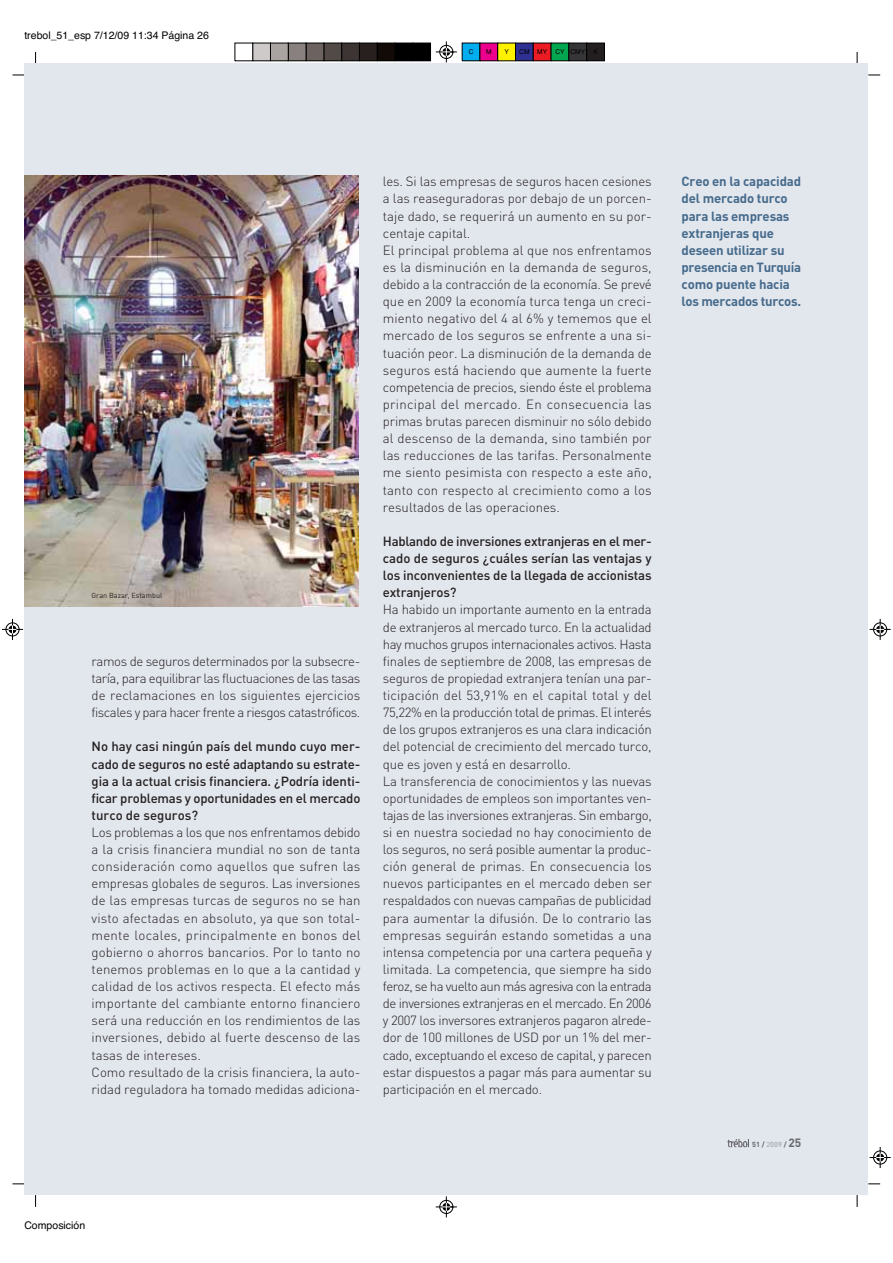
<style>
.page{position:relative;width:893px;height:1263px;background:#fff}
.page>*{position:absolute;margin:0;border:0;box-sizing:border-box;transform-origin:0 0}
.t1{font:300 13.2px/17.1px "DIN";letter-spacing:-.005em;color:#231f20}
.t2{font:500 13.2px/17.1px "DIN";letter-spacing:-.01em;color:#231f20;text-align:justify}
.t3{font:700 13.2px/17.1px "DIN";letter-spacing:-.015em;color:#466b8c}
.t4{font:10.5px "Helvetica";color:#000}
.t5{font:7.2px "DIN";color:#231f20}
.t6{font:700 7.2px "DIN";color:#67686b}
.t7{font:6.6px "Helvetica";color:#000}
.s1{font-weight:500;color:#aeb0b3}
.s2{color:#aeb0b3}
.s3{font-size:11.85px}
</style>
<div class="page">
<svg style="left:35px;top:1195px;width:1px;height:12px"></svg>
<svg style="left:35px;top:52px;width:1px;height:12px"></svg>
<svg style="left:868px;top:75px;width:12px;height:1px"></svg>
<svg style="left:857px;top:52px;width:1px;height:12px"></svg>
<svg style="left:868px;top:1184px;width:12px;height:1px"></svg>
<svg style="left:857px;top:1195px;width:1px;height:12px"></svg>
<svg style="left:436px;top:41px;width:21px;height:21px"></svg>
<svg style="left:436px;top:1196px;width:21px;height:21px"></svg>
<svg style="left:2px;top:619px;width:21px;height:21px"></svg>
<svg style="left:869px;top:619px;width:22px;height:21px"></svg>
<svg style="left:869px;top:1147px;width:22px;height:21px"></svg>
<div style="left:413px;top:43px;width:17px;height:18px;background:#000"></div>
<div style="left:413px;top:43px;width:18px;height:18px;border:1px solid #000"></div>
<div style="left:395px;top:43px;width:18px;height:18px;background:#000"></div>
<div style="left:377px;top:43px;width:18px;height:18px;background:#110a07"></div>
<div style="left:377px;top:43px;width:18px;height:18px;border:1px solid #000"></div>
<div style="left:359px;top:43px;width:18px;height:18px;background:#27201e"></div>
<div style="left:359px;top:43px;width:18px;height:18px;border:1px solid #000"></div>
<div style="left:342px;top:43px;width:17px;height:18px;background:#3c3533"></div>
<div style="left:341px;top:43px;width:18px;height:18px;border:1px solid #000"></div>
<div style="left:324px;top:43px;width:18px;height:18px;background:#524a47"></div>
<div style="left:324px;top:43px;width:18px;height:18px;border:1px solid #000"></div>
<div style="left:306px;top:43px;width:18px;height:18px;background:#6c6361"></div>
<div style="left:306px;top:43px;width:18px;height:18px;border:1px solid #000"></div>
<div style="left:288px;top:43px;width:18px;height:18px;background:#89817f"></div>
<div style="left:288px;top:43px;width:18px;height:18px;border:1px solid #000"></div>
<div style="left:270px;top:43px;width:18px;height:18px;background:#a9a3a1"></div>
<div style="left:270px;top:43px;width:18px;height:18px;border:1px solid #000"></div>
<div style="left:253px;top:43px;width:17px;height:18px;background:#cecac9"></div>
<div style="left:252px;top:43px;width:19px;height:18px;border:1px solid #000"></div>
<div style="left:235px;top:43px;width:18px;height:18px;border:1px solid #000"></div>
<div style="left:462px;top:43px;width:18px;height:18px;background:#00aeef"></div>
<div style="left:462px;top:43px;width:18px;height:18px;border:1px solid #000"></div>
<div style="left:480px;top:43px;width:18px;height:18px;background:#ec008c"></div>
<div style="left:498px;top:43px;width:17px;height:18px;background:#fff200"></div>
<div style="left:497px;top:43px;width:19px;height:18px;border:1px solid #000"></div>
<div style="left:515px;top:43px;width:18px;height:18px;background:#2e3092"></div>
<div style="left:515px;top:43px;width:18px;height:18px;border:1px solid #000"></div>
<div style="left:533px;top:43px;width:18px;height:18px;background:#ed1c24"></div>
<div style="left:533px;top:43px;width:18px;height:18px;border:1px solid #000"></div>
<div style="left:551px;top:43px;width:18px;height:18px;background:#00a650"></div>
<div style="left:551px;top:43px;width:18px;height:18px;border:1px solid #000"></div>
<div style="left:569px;top:43px;width:18px;height:18px;background:#363639"></div>
<div style="left:569px;top:43px;width:18px;height:18px;border:1px solid #000"></div>
<div style="left:587px;top:43px;width:17px;height:18px;background:#231f20"></div>
<div style="left:586px;top:43px;width:18px;height:18px;border:1px solid #000"></div>
<div style="left:24px;top:64px;width:844px;height:1131px;background:#e2e6ed"></div>
<img style="left:727px;top:1140px;width:21px;height:7px">
<img style="left:24px;top:176px;width:334px;height:430px">
<p class="t4" style="left:24px;top:31px;width:186px">trebol_51_esp 7/12/09 11:34 Página 26</p>
<p class="t7" style="left:469px;top:49px;width:6px">C</p>
<p class="t7" style="left:486px;top:49px;width:7px">M</p>
<p class="t7" style="left:504px;top:49px;width:6px">Y</p>
<p class="t7" style="left:519px;top:49px;width:29px">CM MY</p>
<p class="t7" style="left:555px;top:49px;width:31px">CY CMY</p>
<p class="t7" style="left:593px;top:49px;width:6px">K</p>
<p class="t5" style="left:92px;top:593px;width:72px">Gran Bazar, Estambul</p>
<p class="t1" style="left:92px;top:654px;width:270px;text-align:justify">ramos de seguros determinados por la subsecre&shy;taría, para equilibrar las fluctuaciones de las tasas de reclamaciones en los siguientes ejercicios fiscales y para hacer frente a riesgos catastróficos.</p>
<p class="t2" style="left:92px;top:739px;width:270px">No hay casi ningún país del mundo cuyo mer&shy;cado de seguros no esté adaptando su estrate&shy;gia a la actual crisis financiera. ¿Podría identi&shy;ficar problemas y oportunidades en el mercado turco de seguros?</p>
<p class="t1" style="left:92px;top:825px;width:270px">Los problemas a los que nos enfrentamos debido a la crisis financiera mundial no son de tanta consideración como aquellos que sufren las empresas globales de seguros. Las inversiones de las empresas turcas de seguros no se han visto afectadas en absoluto, ya que son total&shy;mente locales, principalmente en bonos del gobierno o ahorros bancarios. Por lo tanto no tenemos problemas en lo que a la cantidad y calidad de los activos respecta. El efecto más importante del cambiante entorno financiero será una reducción en los rendimientos de las inversiones, debido al fuerte descenso de las tasas de intereses.<br>Como resultado de la crisis financiera, la auto&shy;ridad reguladora ha tomado medidas adiciona-</p>
<p class="t1" style="left:383px;top:175px;width:270px">les. Si las empresas de seguros hacen cesiones a las reaseguradoras por debajo de un porcen&shy;taje dado, se requerirá un aumento en su por&shy;centaje capital.<br>El principal problema al que nos enfrentamos es la disminución en la demanda de seguros, debido a la contracción de la economía. Se prevé que en 2009 la economía turca tenga un creci&shy;miento negativo del 4 al 6% y tememos que el mercado de los seguros se enfrente a una si&shy;tuación peor. La disminución de la demanda de seguros está haciendo que aumente la fuerte competencia de precios, siendo éste el problema principal del mercado. En consecuencia las primas brutas parecen disminuir no sólo debido al descenso de la demanda, sino también por las reducciones de las tarifas. Personalmente me siento pesimista con respecto a este año, tanto con respecto al crecimiento como a los resultados de las operaciones.</p>
<p class="t2" style="left:383px;top:534px;width:270px">Hablando de inversiones extranjeras en el mer&shy;cado de seguros ¿cuáles serían las ventajas y los inconvenientes de la llegada de accionistas extranjeros?</p>
<p class="t1" style="left:383px;top:603px;width:270px">Ha habido un importante aumento en la entrada de extranjeros al mercado turco. En la actualidad hay muchos grupos internacionales activos. Hasta finales de septiembre de 2008, las empresas de seguros de propiedad extranjera tenían una par&shy;ticipación del 53,91% en el capital total y del 75,22% en la producción total de primas. El interés de los grupos extranjeros es una clara indicación del potencial de crecimiento del mercado turco, que es joven y está en desarrollo.<br>La transferencia de conocimientos y las nuevas oportunidades de empleos son importantes ven&shy;tajas de las inversiones extranjeras. Sin embargo, si en nuestra sociedad no hay conocimiento de los seguros, no será posible aumentar la produc&shy;ción general de primas. En consecuencia los nuevos participantes en el mercado deben ser respaldados con nuevas campañas de publicidad para aumentar la difusión. De lo contrario las empresas seguirán estando sometidas a una intensa competencia por una cartera pequeña y limitada. La competencia, que siempre ha sido feroz, se ha vuelto aun más agresiva con la entrada de inversiones extranjeras en el mercado. En 2006 y 2007 los inversores extranjeros pagaron alrede&shy;dor de 100 millones de USD por un 1% del mer&shy;cado, exceptuando el exceso de capital, y parecen estar dispuestos a pagar más para aumentar su participación en el mercado.</p>
<p class="t4" style="left:24px;top:1222px;width:62px">Composición</p>
<p class="t3" style="left:681px;top:174px;width:121px">Creo en la capacidad del mercado turco para las empresas extranjeras que deseen utilizar su presencia en Turquía como puente hacia los mercados turcos.</p>
<p class="t6" style="left:752px;top:1141px;width:50px">51 / <span class="s1">2</span><span class="s2">009</span> / <span class="s3">25</span></p>
</div>
